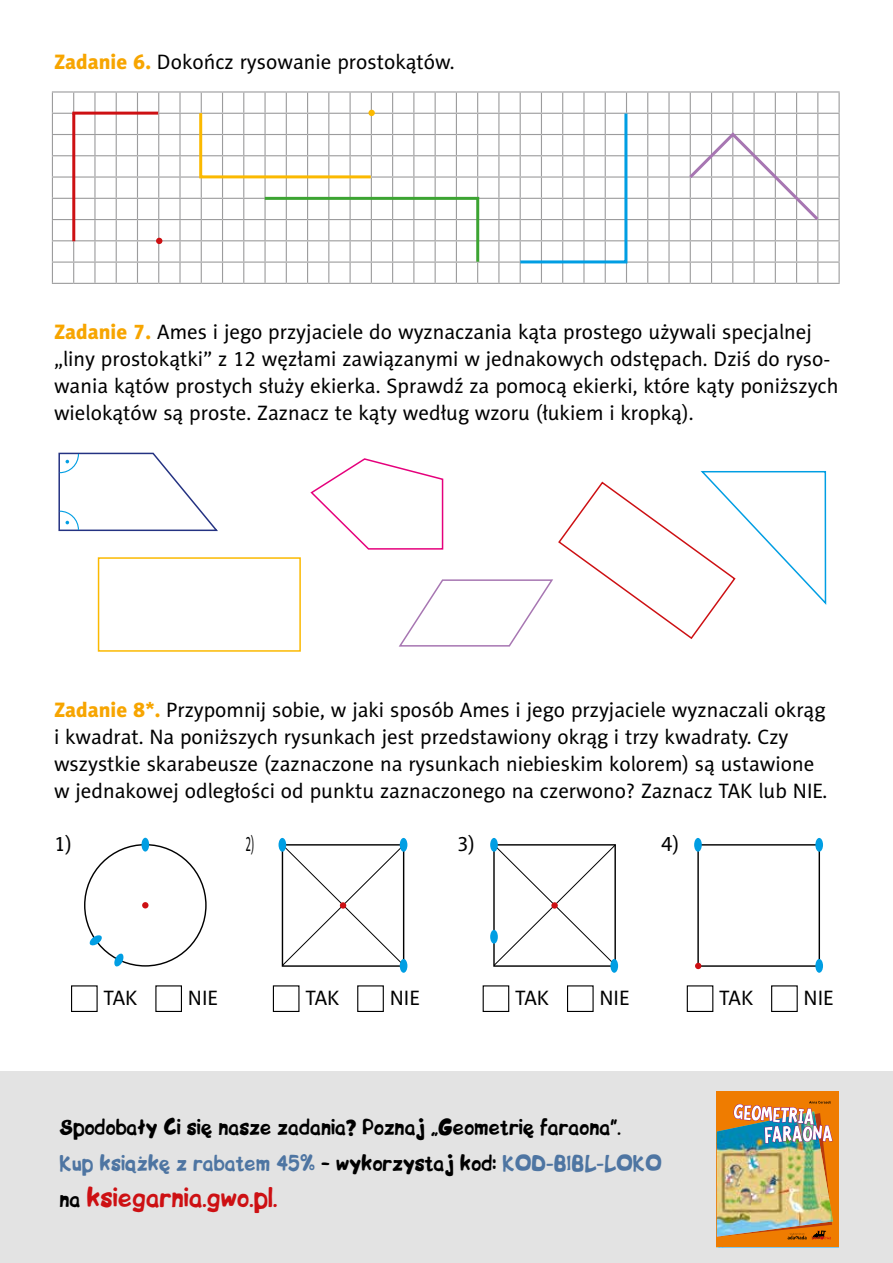
<style>
.page{position:relative;width:893px;height:1263px;background:#fff}
.page>*{position:absolute;margin:0;border:0;box-sizing:border-box;transform-origin:0 0}
.t1{font:24px "BIP";letter-spacing:.01em;color:#cd1013}
.t2{font:21px/27px "Naomi Sans EFN";color:#000}
.t3{font:21px "Naomi Sans EFN";color:#000;scale:.5 1}
.t4{font:19.5px/36px "BIP";letter-spacing:.01em;color:#000}
.s1{font-family:"Naomi Sans EFN Heavy";color:#f7a500}
.s2{color:#4e75a2}
.s3{font-size:19.5px;color:#000}
</style>
<div class="page">
<hr style="left:52px;top:91px;width:22px;height:2px;background:#9c9c9d">
<hr style="left:74px;top:91px;width:21px;height:2px;background:#9c9c9d">
<hr style="left:95px;top:91px;width:21px;height:2px;background:#9c9c9d">
<hr style="left:116px;top:91px;width:21px;height:2px;background:#9c9c9d">
<hr style="left:137px;top:91px;width:22px;height:2px;background:#9c9c9d">
<hr style="left:159px;top:91px;width:21px;height:2px;background:#9c9c9d">
<hr style="left:180px;top:91px;width:21px;height:2px;background:#9c9c9d">
<hr style="left:201px;top:91px;width:22px;height:2px;background:#9c9c9d">
<hr style="left:223px;top:91px;width:21px;height:2px;background:#9c9c9d">
<hr style="left:244px;top:91px;width:21px;height:2px;background:#9c9c9d">
<hr style="left:265px;top:91px;width:21px;height:2px;background:#9c9c9d">
<hr style="left:286px;top:91px;width:22px;height:2px;background:#9c9c9d">
<hr style="left:308px;top:91px;width:21px;height:2px;background:#9c9c9d">
<hr style="left:329px;top:91px;width:21px;height:2px;background:#9c9c9d">
<hr style="left:350px;top:91px;width:21px;height:2px;background:#9c9c9d">
<hr style="left:371px;top:91px;width:22px;height:2px;background:#9c9c9d">
<hr style="left:393px;top:91px;width:21px;height:2px;background:#9c9c9d">
<hr style="left:414px;top:91px;width:21px;height:2px;background:#9c9c9d">
<hr style="left:435px;top:91px;width:21px;height:2px;background:#9c9c9d">
<hr style="left:456px;top:91px;width:22px;height:2px;background:#9c9c9d">
<hr style="left:478px;top:91px;width:21px;height:2px;background:#9c9c9d">
<hr style="left:499px;top:91px;width:21px;height:2px;background:#9c9c9d">
<hr style="left:520px;top:91px;width:21px;height:2px;background:#9c9c9d">
<hr style="left:541px;top:91px;width:22px;height:2px;background:#9c9c9d">
<hr style="left:563px;top:91px;width:21px;height:2px;background:#9c9c9d">
<hr style="left:584px;top:91px;width:21px;height:2px;background:#9c9c9d">
<hr style="left:605px;top:91px;width:21px;height:2px;background:#9c9c9d">
<hr style="left:626px;top:91px;width:22px;height:2px;background:#9c9c9d">
<hr style="left:648px;top:91px;width:21px;height:2px;background:#9c9c9d">
<hr style="left:669px;top:91px;width:21px;height:2px;background:#9c9c9d">
<hr style="left:690px;top:91px;width:21px;height:2px;background:#9c9c9d">
<hr style="left:711px;top:91px;width:22px;height:2px;background:#9c9c9d">
<hr style="left:733px;top:91px;width:21px;height:2px;background:#9c9c9d">
<hr style="left:754px;top:91px;width:21px;height:2px;background:#9c9c9d">
<hr style="left:775px;top:91px;width:22px;height:2px;background:#9c9c9d">
<hr style="left:797px;top:91px;width:21px;height:2px;background:#9c9c9d">
<hr style="left:818px;top:91px;width:22px;height:2px;background:#9c9c9d">
<div style="left:98px;top:557px;width:203px;height:95px;border:2px solid #fbb900"></div>
<svg style="left:310px;top:458px;width:517px;height:189px"></svg>
<svg style="left:58px;top:452px;width:160px;height:80px"></svg>
<div style="left:697px;top:844px;width:123px;height:123px;border:1px solid #000"></div>
<div style="left:142px;top:902px;width:7px;height:6px;background:#cd1013;border-radius:50%"></div>
<svg style="left:282px;top:844px;width:123px;height:122px"></svg>
<svg style="left:493px;top:844px;width:123px;height:122px"></svg>
<div style="left:340px;top:902px;width:6px;height:7px;background:#cd1013;border-radius:50%"></div>
<svg style="left:551px;top:902px;width:7px;height:7px"></svg>
<svg style="left:695px;top:963px;width:6px;height:6px"></svg>
<div style="left:694px;top:838px;width:8px;height:14px;background:#009ee3;border-radius:50%"></div>
<div style="left:279px;top:838px;width:7px;height:14px;background:#009ee3;border-radius:50%"></div>
<div style="left:141px;top:838px;width:8px;height:13px;background:#009ee3;border-radius:50%"></div>
<div style="left:490px;top:838px;width:8px;height:14px;background:#009ee3;border-radius:50%"></div>
<div style="left:490px;top:930px;width:8px;height:14px;background:#009ee3;border-radius:50%"></div>
<div style="left:815px;top:838px;width:8px;height:14px;background:#009ee3;border-radius:50%"></div>
<div style="left:400px;top:838px;width:7px;height:14px;background:#009ee3;border-radius:50%"></div>
<div style="left:815px;top:959px;width:8px;height:14px;background:#009ee3;border-radius:50%"></div>
<div style="left:400px;top:959px;width:7px;height:14px;background:#009ee3;border-radius:50%"></div>
<div style="left:610px;top:959px;width:8px;height:14px;background:#009ee3;border-radius:50%"></div>
<svg style="left:114px;top:953px;width:10px;height:14px"></svg>
<svg style="left:89px;top:935px;width:13px;height:11px"></svg>
<div style="left:71px;top:985px;width:27px;height:27px;border:1px solid #000"></div>
<div style="left:155px;top:985px;width:27px;height:27px;border:1px solid #000"></div>
<div style="left:273px;top:985px;width:26px;height:27px;border:1px solid #000"></div>
<div style="left:357px;top:985px;width:27px;height:27px;border:1px solid #000"></div>
<div style="left:483px;top:985px;width:26px;height:27px;border:1px solid #000"></div>
<div style="left:567px;top:985px;width:27px;height:27px;border:1px solid #000"></div>
<div style="left:687px;top:985px;width:26px;height:27px;border:1px solid #000"></div>
<div style="left:771px;top:985px;width:27px;height:27px;border:1px solid #000"></div>
<svg style="left:52px;top:93px;width:788px;height:191px"></svg>
<div style="left:0;top:1071px;width:893px;height:192px;background:#e3e3e3"></div>
<div style="left:717px;top:1091px;width:122px;height:156px;background:#ef7c00"></div>
<img style="left:717px;top:1101px;width:116px;height:139px">
<p class="t2" style="left:54px;top:48px;width:402px"><span class="s1">Zadanie 6.</span> Dokończ rysowanie prostokątów.</p>
<p class="t2" style="left:54px;top:318px;width:786px"><span class="s1">Zadanie 7.</span> Ames i jego przyjaciele do wyznaczania kąta prostego używali specjalnej „liny prostokątki” z 12 węzłami zawiązanymi w jednakowych odstępach. Dziś do ryso&shy;wania kątów prostych służy ekierka. Sprawdź za pomocą ekierki, które kąty poniższych wielokątów są proste. Zaznacz te kąty według wzoru (łukiem i kropką).</p>
<p class="t2" style="left:54px;top:696px;width:775px"><span class="s1">Zadanie 8*.</span> Przypomnij sobie, w jaki sposób Ames i jego przyjaciele wyznaczali okrąg i kwadrat. Na poniższych rysunkach jest przedstawiony okrąg i trzy kwadraty. Czy wszystkie skarabeusze (zaznaczone na rysunkach niebieskim kolorem) są ustawione w jednakowej odległości od punktu zaznaczonego na czerwono? Zaznacz TAK lub NIE.</p>
<p class="t2" style="left:54px;top:830px;width:19px">1)</p>
<p class="t3" style="left:246px;top:831px;width:19px">2)</p>
<p class="t2" style="left:457px;top:830px;width:19px">3)</p>
<p class="t2" style="left:661px;top:830px;width:19px">4)</p>
<p class="t2" style="left:104px;top:983px;width:36px">TAK</p>
<p class="t2" style="left:188px;top:983px;width:32px">NIE</p>
<p class="t2" style="left:305px;top:983px;width:36px">TAK</p>
<p class="t2" style="left:390px;top:983px;width:32px">NIE</p>
<p class="t2" style="left:515px;top:983px;width:36px">TAK</p>
<p class="t2" style="left:599px;top:983px;width:32px">NIE</p>
<p class="t2" style="left:719px;top:983px;width:36px">TAK</p>
<p class="t2" style="left:804px;top:983px;width:32px">NIE</p>
<p class="t4" style="left:60px;top:1108px;width:604px">Spodobały Ci się nasze zadania? Poznaj „Geometrię faraona”.<br><span class="s2">Kup książkę z rabatem 45%</span> – wykorzystaj kod: <span class="s2">KOD-BIBL-LOKO</span></p>
<p class="t1" style="left:60px;top:1179px;width:219px"><span class="s3">na</span> ksiegarnia.gwo.pl.</p>
</div>
